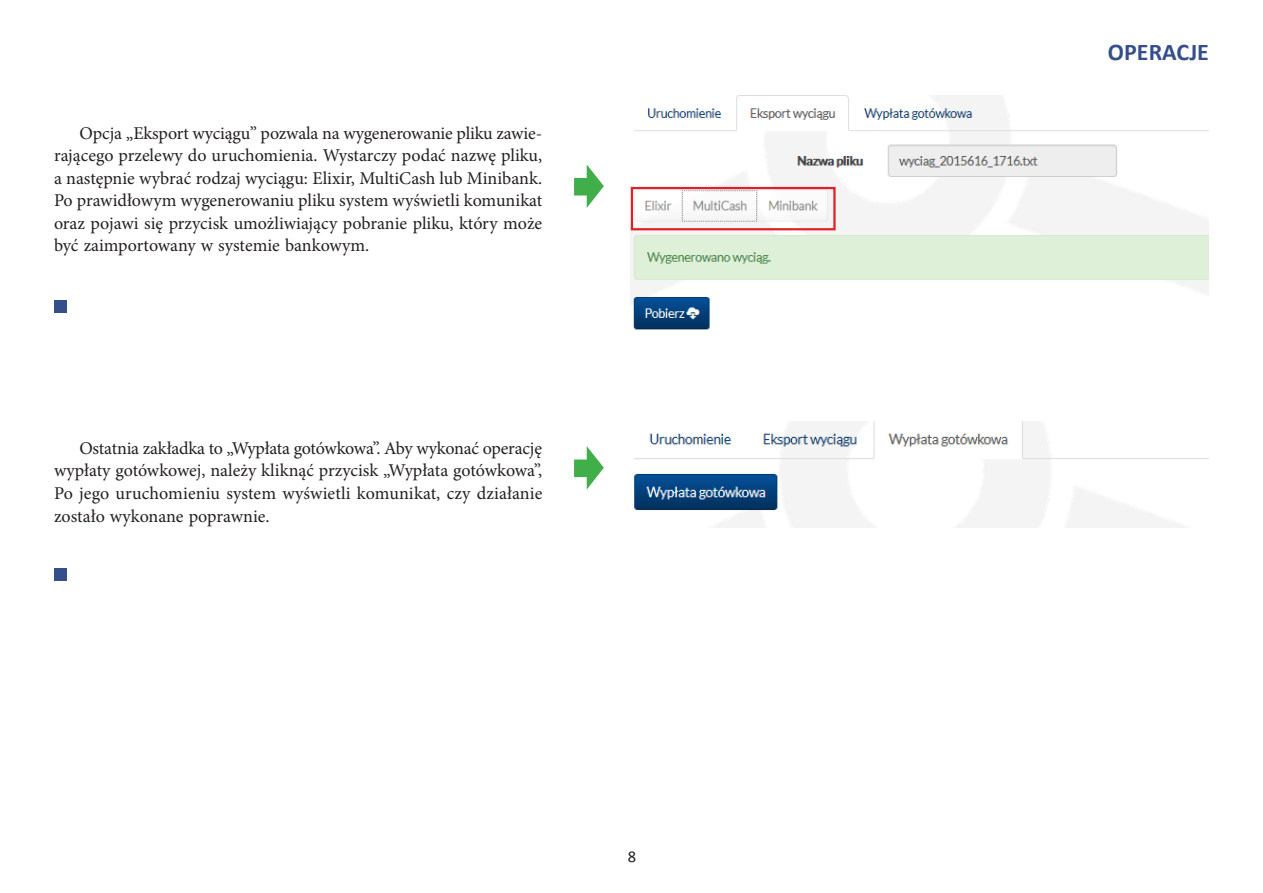
<style>
.page{position:relative;width:1263px;height:893px;background:#fff}
.page>*{position:absolute;margin:0;border:0;box-sizing:border-box;transform-origin:0 0}
.t1{font:700 24px "Calibri";color:#354e8c}
.t2{font:18px/22.5px "Minion Pro";color:#231f20;text-align:justify}
.t3{font:16.5px "Calibri";color:#231f20}
</style>
<div class="page">
<img style="left:631px;top:96px;width:578px;height:234px">
<svg style="left:574px;top:165px;width:30px;height:43px"></svg>
<div style="left:54px;top:300px;width:13px;height:12px;background:#354e8c"></div>
<div style="left:631px;top:187px;width:205px;height:43px;border:2px solid #e41f25"></div>
<img style="left:634px;top:422px;width:574px;height:105px">
<svg style="left:574px;top:446px;width:30px;height:44px"></svg>
<div style="left:54px;top:568px;width:13px;height:13px;background:#354e8c"></div>
<p class="t2" style="left:54px;top:122px;width:490px;text-indent:26px">Opcja „Eksport wyciągu” pozwala na wygenerowanie pliku zawie&shy;rającego przelewy do uruchomienia. Wystarczy podać nazwę pliku, a następnie wybrać rodzaj wyciągu: Elixir, MultiCash lub Minibank.<br>Po prawidłowym wygenerowaniu pliku system wyświetli komunikat oraz pojawi się przycisk umożliwiający pobranie pliku, który może być zaimportowany w systemie bankowym.</p>
<p class="t2" style="left:54px;top:437px;width:490px;text-indent:26px">Ostatnia zakładka to „Wypłata gotówkowa”. Aby wykonać operację wypłaty gotówkowej, należy kliknąć przycisk „Wypłata gotówkowa”, Po jego uruchomieniu system wyświetli komunikat, czy działanie zostało wykonane poprawnie.</p>
<p class="t3" style="left:628px;top:846px;width:10px">8</p>
<h1 class="t1" style="left:1108px;top:37px;width:103px">OPERACJE</h1>
</div>
